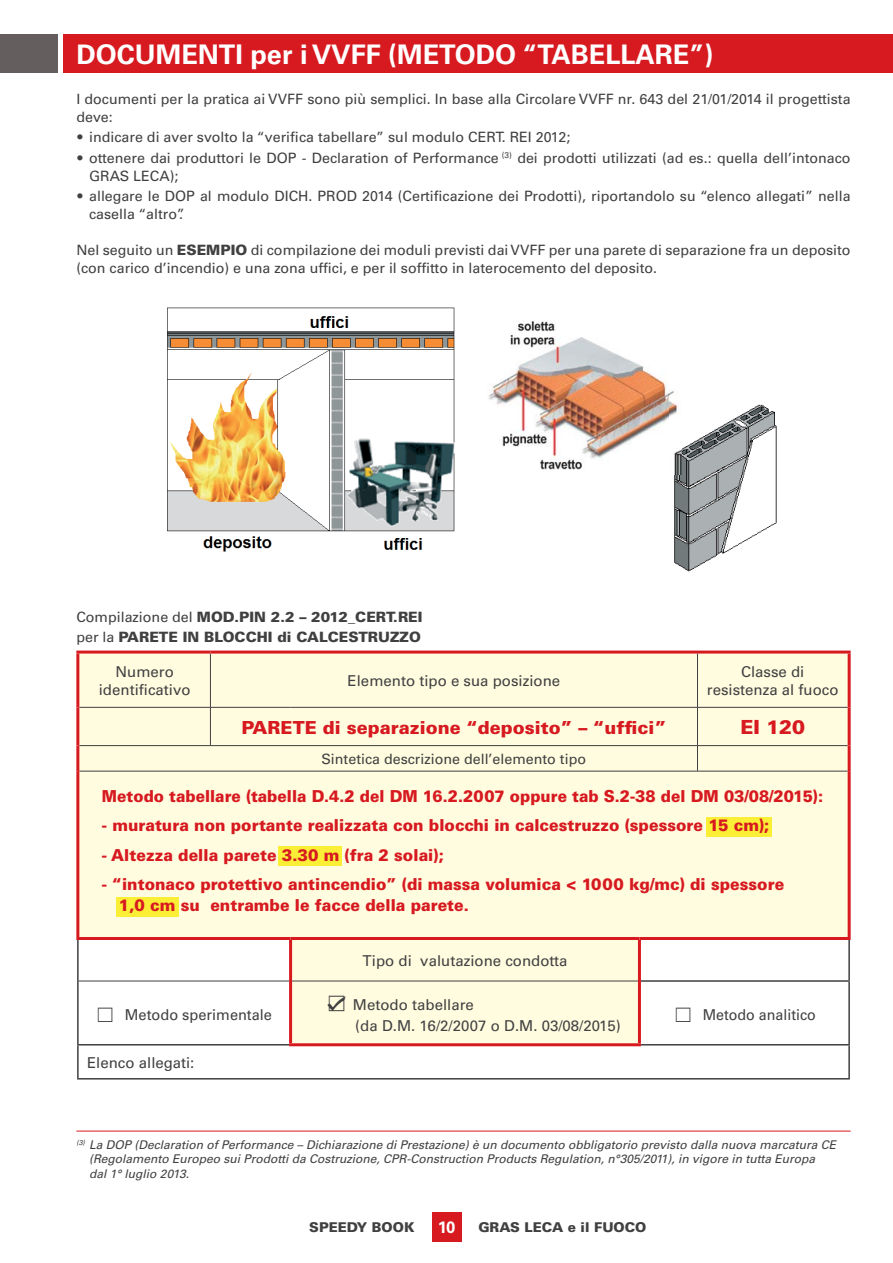
<style>
.page{position:relative;width:893px;height:1263px;background:#fff}
.page>*{position:absolute;margin:0;border:0;box-sizing:border-box;transform-origin:0 0}
.t1{font:700 27px "Univers";color:#fff}
.t2{font:900 19.5px "Univers";color:#d71920}
.t3{font:900 18px "Univers";color:#d71920}
.t4{font:900 16.5px/21px "Univers";color:#d71920;scale:.95 1}
.t5{font:900 16.5px "Univers";color:#d71920;scale:.93 1}
.t6{font:700 16.5px "Univers";color:#fff}
.t7{font:15px/18px "Univers";color:#404041;text-align:center}
.t8{font:15px "Univers";color:#404041;scale:.95 1}
.t9{font:14.25px/18px "Univers";color:#404041}
.t10{font:900 14.25px/20.1px "Univers";color:#404041}
.t11{font:900 13.5px "Univers";color:#404041}
.t12{font:italic 12px/14.4px "Univers";color:#404041}
.s1{font-weight:900}
.s2{font-weight:400}
.s3{font-family:"MS Gothic";font-size:19.5px}
.s4{font-family:"MS Gothic";font-size:21px}
</style>
<div class="page">
<img style="left:488px;top:320px;width:186px;height:150px">
<img style="left:674px;top:404px;width:103px;height:168px">
<img style="left:669px;top:402px;width:13px;height:73px">
<div style="left:431px;top:1212px;width:30px;height:30px;background:#d71920"></div>
<svg style="left:79px;top:654px;width:768px;height:389px;fill:#fffcdf"></svg>
<hr style="left:210px;top:654px;width:1px;height:53px;background:#404041">
<hr style="left:79px;top:707px;width:211px;height:1px;background:#404041">
<hr style="left:210px;top:708px;width:1px;height:37px;background:#404041">
<hr style="left:290px;top:707px;width:557px;height:1px;background:#404041">
<hr style="left:79px;top:981px;width:210px;height:1px;background:#404041">
<hr style="left:292px;top:981px;width:346px;height:1px;background:#404041">
<hr style="left:79px;top:771px;width:768px;height:1px;background:#404041">
<hr style="left:77px;top:1046px;width:2px;height:32px;background:#404041">
<hr style="left:848px;top:1046px;width:1px;height:32px;background:#404041">
<hr style="left:77px;top:1078px;width:772px;height:2px;background:#404041">
<hr style="left:79px;top:745px;width:768px;height:1px;background:#404041">
<hr style="left:76px;top:651px;width:134px;height:3px;background:#d71920">
<hr style="left:76px;top:654px;width:3px;height:53px;background:#d71920">
<hr style="left:210px;top:651px;width:640px;height:3px;background:#d71920">
<hr style="left:847px;top:654px;width:3px;height:53px;background:#d71920">
<hr style="left:76px;top:707px;width:3px;height:39px;background:#d71920">
<hr style="left:847px;top:707px;width:3px;height:39px;background:#d71920">
<hr style="left:76px;top:746px;width:3px;height:25px;background:#d71920">
<hr style="left:847px;top:746px;width:3px;height:25px;background:#d71920">
<hr style="left:76px;top:771px;width:3px;height:166px;background:#d71920">
<hr style="left:847px;top:771px;width:3px;height:166px;background:#d71920">
<hr style="left:76px;top:937px;width:214px;height:3px;background:#d71920">
<hr style="left:639px;top:937px;width:211px;height:3px;background:#d71920">
<hr style="left:290px;top:937px;width:349px;height:3px;background:#d71920">
<hr style="left:289px;top:940px;width:3px;height:41px;background:#d71920">
<hr style="left:638px;top:940px;width:3px;height:41px;background:#d71920">
<hr style="left:289px;top:981px;width:3px;height:62px;background:#d71920">
<hr style="left:638px;top:981px;width:3px;height:62px;background:#d71920">
<hr style="left:289px;top:1043px;width:352px;height:3px;background:#d71920">
<hr style="left:848px;top:940px;width:1px;height:40px;background:#404041">
<hr style="left:641px;top:980px;width:208px;height:2px;background:#404041">
<hr style="left:848px;top:982px;width:1px;height:62px;background:#404041">
<hr style="left:641px;top:1044px;width:208px;height:2px;background:#404041">
<hr style="left:77px;top:940px;width:2px;height:41px;background:#404041">
<hr style="left:77px;top:981px;width:2px;height:63px;background:#404041">
<hr style="left:77px;top:1044px;width:212px;height:2px;background:#404041">
<hr style="left:697px;top:654px;width:1px;height:53px;background:#404041">
<hr style="left:697px;top:708px;width:1px;height:37px;background:#404041">
<svg style="left:697px;top:746px;width:1px;height:25px"></svg>
<div style="left:64px;top:34px;width:828px;height:38px;background:#d71920"></div>
<div style="left:0;top:34px;width:57px;height:38px;background:#655e5e"></div>
<hr style="left:76px;top:1131px;width:774px;height:1px;background:#d71920">
<img style="left:167px;top:307px;width:287px;height:245px">
<div style="left:278px;top:846px;width:64px;height:19px;background:#faee37"></div>
<div style="left:116px;top:897px;width:63px;height:19px;background:#faee37"></div>
<div style="left:706px;top:818px;width:66px;height:19px;background:#faee37"></div>
<h1 class="t1" style="left:76px;top:44px;width:638px">DOCUMENTI per i VVFF (METODO “TABELLARE”)</h1>
<p class="t9" style="left:76px;top:92px;width:775px">I documenti per la pratica ai VVFF sono più semplici. In base alla Circolare VVFF nr. 643 del 21/01/2014 il progettista deve:</p>
<p class="t9" style="left:76px;top:130px;width:495px"><span class="s1">•</span> indicare di aver svolto la “verifica tabellare” sul modulo CERT. REI 2012;</p>
<p class="t9" style="left:89px;top:150px;width:763px;text-indent:-13px"><span class="s1">•</span> ottenere dai produttori le DOP - Declaration of Performance <sup>(3)</sup> dei prodotti utilizzati (ad es.: quella dell’intonaco<br>GRAS LECA);</p>
<p class="t9" style="left:89px;top:188px;width:763px;text-indent:-13px"><span class="s1">•</span> allegare le DOP al modulo DICH. PROD 2014 (Certificazione dei Prodotti), riportandolo su “elenco allegati” nella casella “altro”.</p>
<p class="t9" style="left:76px;top:242px;width:775px">Nel seguito un <span class="s1">ESEMPIO</span> di compilazione dei moduli previsti dai VVFF per una parete di separazione fra un deposito (con carico d’incendio) e una zona uffici, e per il soffitto in laterocemento del deposito.</p>
<p class="t10" style="left:76px;top:608px;width:348px"><span class="s2">Compilazione del</span> MOD.PIN 2.2 – 2012_CERT.REI <span class="s2">per la</span> PARETE IN BLOCCHI di CALCESTRUZZO</p>
<p class="t7" style="left:99px;top:664px;width:93px">Numero identificativo</p>
<p class="t7" style="left:347px;top:673px;width:214px">Elemento tipo e sua posizione</p>
<p class="t7" style="left:706px;top:664px;width:133px">Classe di resistenza al fuoco</p>
<p class="t3" style="left:241px;top:721px;width:426px">PARETE di separazione “deposito” – “uffici”</p>
<h2 class="t2" style="left:740px;top:720px;width:66px">EI 120</h2>
<p class="t9" style="left:321px;top:751px;width:266px">Sintetica descrizione dell’elemento tipo</p>
<p class="t5" style="left:102px;top:790px;width:777px">Metodo tabellare (tabella D.4.2 del DM 16.2.2007 oppure tab S.2-38 del DM 03/08/2015):</p>
<p class="t4" style="left:102px;top:817px;width:704px">- muratura non portante realizzata con blocchi in calcestruzzo (spessore 15 cm);</p>
<p class="t4" style="left:102px;top:846px;width:361px">- Altezza della parete 3.30 m (fra 2 solai);</p>
<p class="t4" style="left:119px;top:876px;width:702px;text-indent:-17px">- “intonaco protettivo antincendio” (di massa volumica &lt; 1000 kg/mc) di spessore<br>1,0 cm su entrambe le facce della parete.</p>
<p class="t7" style="left:362px;top:953px;width:206px">Tipo di valutazione condotta</p>
<p class="t7" style="left:96px;top:1007px;width:178px"><span class="s3">☐</span> Metodo sperimentale</p>
<p class="t7" style="left:355px;top:995px;width:267px;line-height:21px;text-align:left;text-indent:-29px"><span class="s4">☑</span> Metodo tabellare<br>(da D.M. 16/2/2007 o D.M. 03/08/2015)</p>
<p class="t8" style="left:673px;top:1010px;width:151px"><span class="s3">☐</span> Metodo analitico</p>
<p class="t7" style="left:87px;top:1055px;width:109px">Elenco allegati:</p>
<p class="t12" style="left:89px;top:1139px;width:748px;text-indent:-13px"><sup>(3)</sup> La DOP (Declaration of Performance – Dichiarazione di Prestazione) è un documento obbligatorio previsto dalla nuova marcatura CE (Regolamento Europeo sui Prodotti da Costruzione, CPR-Construction Products Regulation, n°305/2011), in vigore in tutta Europa<br>dal 1° luglio 2013.</p>
<p class="t6" style="left:438px;top:1221px;width:19px">10</p>
<p class="t11" style="left:309px;top:1222px;width:107px">SPEEDY BOOK</p>
<p class="t11" style="left:478px;top:1222px;width:169px">GRAS LECA e il FUOCO</p>
</div>
